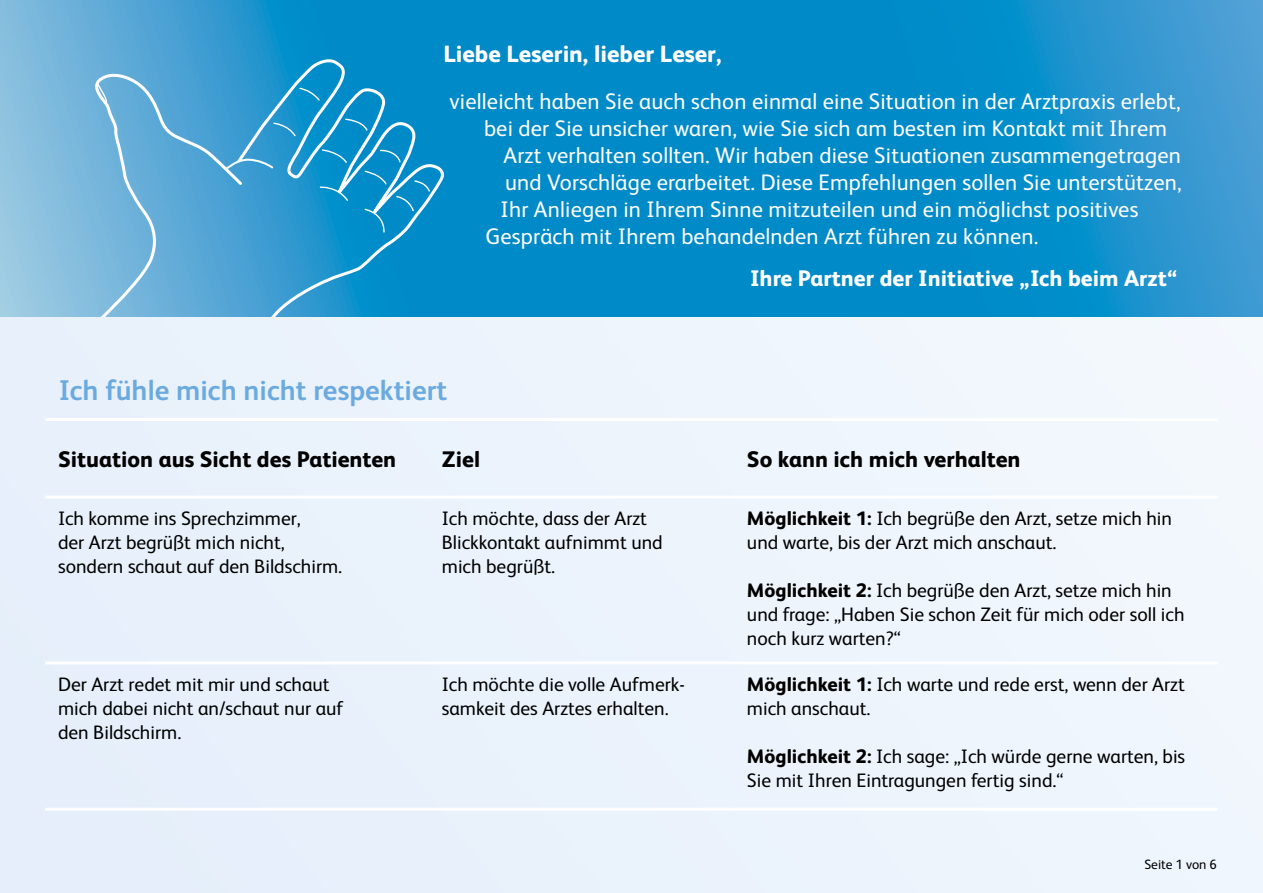
<style>
.page{position:relative;width:1263px;height:893px;background:#ecf3fc}
.page>*{position:absolute;margin:0;border:0;box-sizing:border-box;transform-origin:0 0}
.t1{font:700 28.5px "FS Albert";color:#6baadf}
.t2{font:800 23.55px "FS Albert";color:#fff}
.t3{font:22.5px "FS Albert";letter-spacing:.005em;color:#fff}
.t4{font:800 22.5px "FS Albert";color:#000}
.t5{font:800 22.5px "FS Albert";color:#fff}
.t6{font:19.5px/24px "FS Albert";color:#000}
.t7{font:13.5px "FS Albert";color:#000}
.s1{font-weight:800}
</style>
<div class="page">
<svg style="left:0;top:0;width:1263px;height:316px;background:#1892cc"></svg>
<hr style="left:45px;top:496px;width:384px;height:3px;background:#fff">
<hr style="left:429px;top:496px;width:305px;height:3px;background:#fff">
<hr style="left:734px;top:496px;width:484px;height:3px;background:#fff">
<hr style="left:45px;top:661px;width:384px;height:3px;background:#fff">
<hr style="left:429px;top:661px;width:305px;height:3px;background:#fff">
<hr style="left:734px;top:661px;width:484px;height:3px;background:#fff">
<hr style="left:45px;top:808px;width:384px;height:3px;background:#fff">
<hr style="left:429px;top:808px;width:305px;height:3px;background:#fff">
<hr style="left:734px;top:808px;width:484px;height:3px;background:#fff">
<hr style="left:45px;top:418px;width:384px;height:3px;background:#fff">
<hr style="left:429px;top:418px;width:305px;height:3px;background:#fff">
<hr style="left:734px;top:418px;width:484px;height:3px;background:#fff">
<svg style="left:236px;top:58px;width:209px;height:258px;background:#0d90ca"></svg>
<svg style="left:90px;top:69px;width:341px;height:247px;background:#40a1d3"></svg>
<p class="t2" style="left:443px;top:36px;width:279px">Liebe Leserin, lieber Leser,</p>
<p class="t3" style="left:449px;top:86px;width:733px">vielleicht haben Sie auch schon einmal eine Situation in der Arztpraxis erlebt,</p>
<p class="t3" style="left:484px;top:113px;width:684px">bei der Sie unsicher waren, wie Sie sich am besten im Kontakt mit Ihrem</p>
<p class="t3" style="left:503px;top:140px;width:679px">Arzt verhalten sollten. Wir haben diese Situationen zusammen getragen</p>
<p class="t3" style="left:505px;top:167px;width:678px">und Vorschläge erarbeitet. Diese Empfehlungen sollen Sie unterstützen,</p>
<p class="t3" style="left:500px;top:194px;width:639px">Ihr Anliegen in Ihrem Sinne mitzuteilen und ein möglichst positives</p>
<p class="t3" style="left:485px;top:221px;width:554px">Gespräch mit Ihrem behandelnden Arzt führen zu können.</p>
<p class="t5" style="left:750px;top:262px;width:429px">Ihre Partner der Initiative „Ich beim Arzt“</p>
<h1 class="t1" style="left:59px;top:370px;width:390px">Ich fühle mich nicht respektiert</h1>
<p class="t4" style="left:58px;top:443px;width:340px">Situation aus Sicht des Patienten</p>
<p class="t4" style="left:442px;top:443px;width:40px">Ziel</p>
<p class="t4" style="left:747px;top:443px;width:275px">So kann ich mich verhalten</p>
<p class="t6" style="left:58px;top:505px;width:286px">Ich komme ins Sprechzimmer,<br>der Arzt begrüßt mich nicht, sondern schaut auf den Bildschirm.</p>
<p class="t6" style="left:442px;top:505px;width:222px">Ich möchte, dass der Arzt<br>Blickkontakt aufnimmt und mich begrüßt.</p>
<p class="t6" style="left:747px;top:505px;width:427px"><span class="s1">Möglichkeit 1:</span> Ich begrüße den Arzt, setze mich hin und warte, bis der Arzt mich anschaut.</p>
<p class="t6" style="left:747px;top:577px;width:439px"><span class="s1">Möglichkeit 2:</span> Ich begrüße den Arzt, setze mich hin und frage: „Haben Sie schon Zeit für mich oder soll ich noch kurz warten?“</p>
<p class="t6" style="left:58px;top:671px;width:287px">Der Arzt redet mit mir und schaut mich dabei nicht an/schaut nur auf den Bildschirm.</p>
<p class="t6" style="left:442px;top:671px;width:245px">Ich möchte die volle Aufmerk&shy;samkeit des Arztes erhalten.</p>
<p class="t6" style="left:747px;top:671px;width:439px"><span class="s1">Möglichkeit 1:</span> Ich warte und rede erst, wenn der Arzt mich anschaut.</p>
<p class="t6" style="left:747px;top:743px;width:440px"><span class="s1">Möglichkeit 2:</span> Ich sage: „Ich würde gerne warten, bis<br>Sie mit Ihren Eintragungen fertig sind.“</p>
<p class="t7" style="left:1144px;top:856px;width:74px">Seite 1 von 6</p>
</div>
